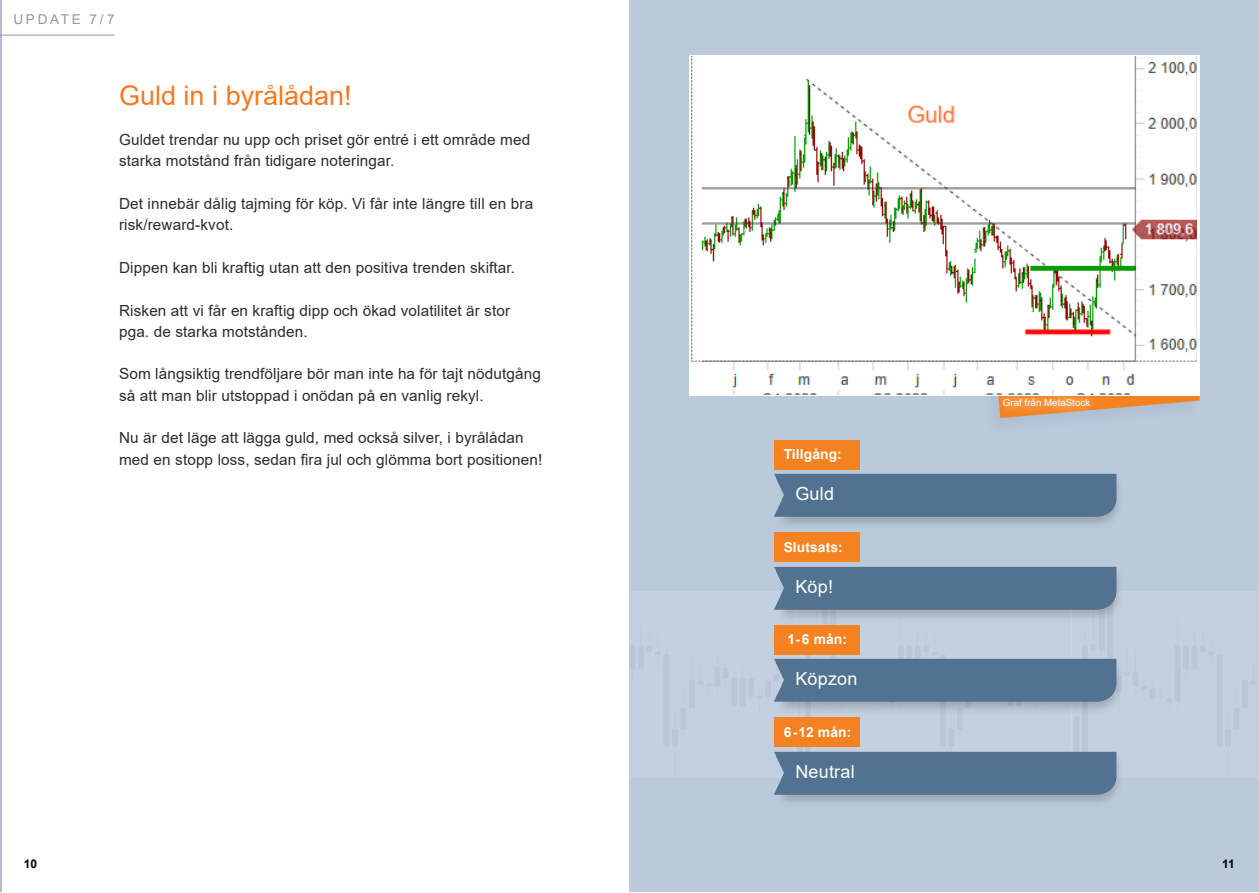
<style>
.page{position:relative;width:1259px;height:893px;background:#fff}
.page>*{position:absolute;margin:0;border:0;box-sizing:border-box;transform-origin:0 0}
.RUBBE_2020{font:27px "Arial";color:#f47921}
.TABELLTEXT_2020{font:18px "Arial";letter-spacing:.01em;color:#fff}
.BRÖD_2020{font:15.3px/21.3px "Arial";letter-spacing:.01em;color:#2e2b2c}
.t1{font:700 13.8px "Arial";letter-spacing:.01em;color:#fff}
.BRÖD_2020-2{font:13.5px "Arial";letter-spacing:.2em;color:#8d97a7}
.t2{font:700 12px "Arial";color:#000002}
.t3{font:9.75px "Arial";color:#fff}
</style>
<div class="page">
<div style="left:629px;top:0;width:630px;height:893px;background:#bbcadb"></div>
<svg style="left:992px;top:395px;width:207px;height:23px"></svg>
<div style="left:994px;top:390px;width:104px;height:25px;background:#fff;opacity:.75"></div>
<hr style="left:0;top:0;width:1px;height:893px;background:#b6bbcb">
<hr style="left:0;top:892px;width:1259px;height:1px;background:#fff">
<div style="left:774px;top:718px;width:85px;height:29px;background:#f58220"></div>
<img style="left:774px;top:731px;width:345px;height:72px">
<div style="left:774px;top:625px;width:85px;height:30px;background:#f58220"></div>
<img style="left:774px;top:639px;width:347px;height:85px">
<div style="left:774px;top:533px;width:85px;height:29px;background:#f58220"></div>
<img style="left:774px;top:546px;width:345px;height:85px">
<div style="left:774px;top:440px;width:85px;height:30px;background:#f58220"></div>
<img style="left:774px;top:454px;width:345px;height:85px">
<hr style="left:0;top:35px;width:115px;height:1px;background:#8d97a7">
<img style="left:691px;top:56px;width:506px;height:338px">
<p class="BRÖD_2020-2" style="left:14px;top:10px;width:69px">UPDATE</p>
<p class="BRÖD_2020-2" style="left:90px;top:10px;width:27px">7/7</p>
<p class="RUBBE_2020" style="left:119px;top:77px;width:234px">Guld in i byrålådan!</p>
<p class="BRÖD_2020" style="left:119px;top:129px;width:413px">Guldet trendar nu upp och priset gör entré i ett område med starka motstånd från tidigare noteringar.</p>
<p class="BRÖD_2020" style="left:119px;top:193px;width:416px">Det innebär dålig tajming för köp. Vi får inte längre till en bra risk/reward-kvot.</p>
<p class="BRÖD_2020" style="left:119px;top:257px;width:397px">Dippen kan bli kraftig utan att den positiva trenden skiftar.</p>
<p class="BRÖD_2020" style="left:119px;top:299px;width:392px">Risken att vi får en kraftig dipp och ökad volatilitet är stor pga. de starka motstånden.</p>
<p class="BRÖD_2020" style="left:119px;top:363px;width:423px">Som långsiktig trendföljare bör man inte ha för tajt nödutgång så att man blir utstoppad i onödan på en vanlig rekyl.</p>
<p class="BRÖD_2020" style="left:119px;top:427px;width:425px">Nu är det läge att lägga guld, med också silver, i byrålådan med en stopp loss, sedan fira jul och glömma bort positionen!</p>
<p class="t1" style="left:783px;top:444px;width:60px">Tillgång:</p>
<p class="TABELLTEXT_2020" style="left:795px;top:482px;width:40px">Guld</p>
<p class="t1" style="left:783px;top:537px;width:61px">Slutsats:</p>
<p class="TABELLTEXT_2020" style="left:795px;top:574px;width:39px">Köp!</p>
<p class="t1" style="left:787px;top:630px;width:61px">1-6 mån:</p>
<p class="TABELLTEXT_2020" style="left:795px;top:667px;width:64px">Köpzon</p>
<p class="t1" style="left:783px;top:722px;width:69px">6-12 mån:</p>
<p class="TABELLTEXT_2020" style="left:795px;top:759px;width:61px">Neutral</p>
<p class="t3" style="left:1003px;top:396px;width:89px">Graf från MetaStock</p>
<p class="t2" style="left:24px;top:856px;width:15px">10</p>
<p class="t2" style="left:1222px;top:856px;width:14px">11</p>
</div>
